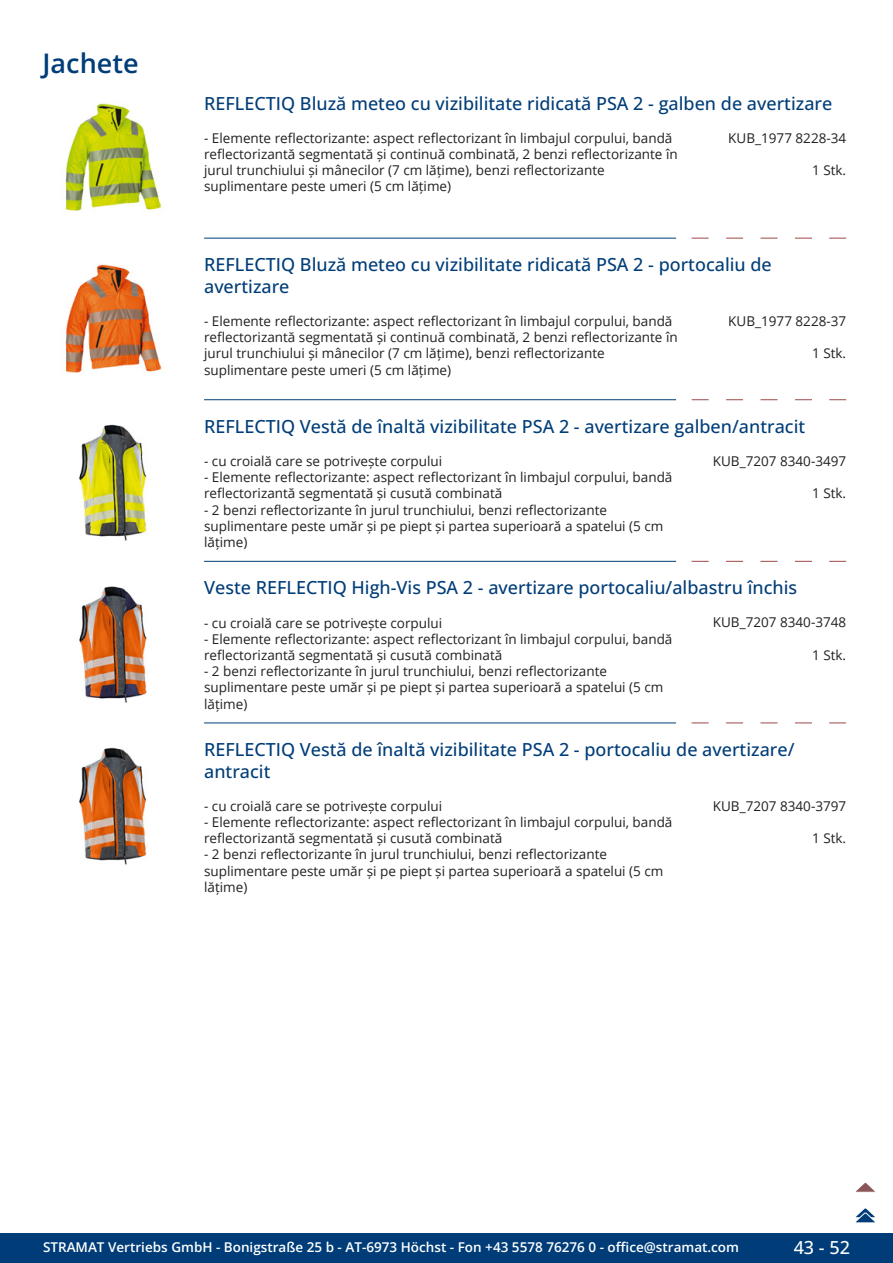
<style>
.page{position:relative;width:893px;height:1263px;background:#fff}
.page>*{position:absolute;margin:0;border:0;box-sizing:border-box;transform-origin:0 0}
.GruppeName{font:600 27px "Open Sans";color:#003d78}
.ArtikelName{font:500 18px/21.6px "Open Sans";color:#003d78}
.t1{font:500 18px "Open Sans";color:#fff}
.Beschreibung{font:13.5px/16.2px "Open Sans";color:#231f20}
.ArtikelNummer{font:13.5px "Open Sans";color:#231f20}
.t2{font:600 13.5px "Open Sans";color:#fff}
</style>
<div class="page">
<div style="left:0;top:1233px;width:893px;height:30px;background:#003d78"></div>
<img style="left:65px;top:103px;width:97px;height:108px">
<img style="left:65px;top:264px;width:97px;height:109px">
<svg style="left:692px;top:238px;width:17px;height:1px"></svg>
<svg style="left:726px;top:238px;width:17px;height:1px"></svg>
<svg style="left:760px;top:238px;width:17px;height:1px"></svg>
<svg style="left:795px;top:238px;width:17px;height:1px"></svg>
<svg style="left:829px;top:238px;width:17px;height:1px"></svg>
<hr style="left:204px;top:238px;width:472px;height:1px;background:#003d78">
<img style="left:79px;top:424px;width:68px;height:117px">
<svg style="left:692px;top:399px;width:17px;height:1px"></svg>
<svg style="left:726px;top:399px;width:17px;height:1px"></svg>
<svg style="left:760px;top:399px;width:17px;height:1px"></svg>
<svg style="left:795px;top:399px;width:17px;height:1px"></svg>
<svg style="left:829px;top:399px;width:17px;height:1px"></svg>
<hr style="left:204px;top:399px;width:472px;height:1px;background:#003d78">
<img style="left:79px;top:586px;width:68px;height:117px">
<svg style="left:692px;top:561px;width:17px;height:1px"></svg>
<svg style="left:726px;top:561px;width:17px;height:1px"></svg>
<svg style="left:760px;top:561px;width:17px;height:1px"></svg>
<svg style="left:795px;top:561px;width:17px;height:1px"></svg>
<svg style="left:829px;top:561px;width:17px;height:1px"></svg>
<hr style="left:204px;top:561px;width:472px;height:1px;background:#003d78">
<img style="left:79px;top:747px;width:68px;height:118px">
<svg style="left:692px;top:723px;width:17px;height:1px"></svg>
<svg style="left:726px;top:723px;width:17px;height:1px"></svg>
<svg style="left:760px;top:723px;width:17px;height:1px"></svg>
<svg style="left:795px;top:723px;width:17px;height:1px"></svg>
<svg style="left:829px;top:723px;width:17px;height:1px"></svg>
<hr style="left:204px;top:723px;width:472px;height:1px;background:#003d78">
<svg style="left:856px;top:1183px;width:19px;height:9px"></svg>
<svg style="left:855px;top:1208px;width:21px;height:15px"></svg>
<p class="GruppeName" style="left:43px;top:44px;width:98px">Jachete</p>
<p class="ArtikelName" style="left:204px;top:92px;width:630px">REFLECTIQ Bluză meteo cu vizibilitate ridicată PSA 2 - galben de avertizare</p>
<p class="Beschreibung" style="left:204px;top:129px;width:475px">- Elemente reflectorizante: aspect reflectorizant în limbajul corpului, bandă reflectorizantă segmentată și continuă combinată, 2 benzi reflectorizante în jurul trunchiului și mânecilor (7 cm lățime), benzi reflectorizante suplimentare peste umeri (5 cm lățime)</p>
<p class="ArtikelNummer" style="left:728px;top:128px;width:119px">KUB_1977 8228-34</p>
<p class="ArtikelNummer" style="left:812px;top:161px;width:36px">1 Stk.</p>
<p class="ArtikelName" style="left:204px;top:253px;width:569px">REFLECTIQ Bluză meteo cu vizibilitate ridicată PSA 2 - portocaliu de avertizare</p>
<p class="Beschreibung" style="left:204px;top:313px;width:475px">- Elemente reflectorizante: aspect reflectorizant în limbajul corpului, bandă reflectorizantă segmentată și continuă combinată, 2 benzi reflectorizante în jurul trunchiului și mânecilor (7 cm lățime), benzi reflectorizante suplimentare peste umeri (5 cm lățime)</p>
<p class="ArtikelNummer" style="left:728px;top:312px;width:119px">KUB_1977 8228-37</p>
<p class="ArtikelNummer" style="left:812px;top:344px;width:36px">1 Stk.</p>
<p class="ArtikelName" style="left:204px;top:415px;width:603px">REFLECTIQ Vestă de înaltă vizibilitate PSA 2 - avertizare galben/antracit</p>
<p class="Beschreibung" style="left:204px;top:453px;width:240px">- cu croială care se potrivește corpului</p>
<p class="Beschreibung" style="left:204px;top:469px;width:470px">- Elemente reflectorizante: aspect reflectorizant în limbajul corpului, bandă reflectorizantă segmentată și cusută combinată</p>
<p class="Beschreibung" style="left:204px;top:501px;width:461px">- 2 benzi reflectorizante în jurul trunchiului, benzi reflectorizante suplimentare peste umăr și pe piept și partea superioară a spatelui (5 cm lățime)</p>
<p class="ArtikelNummer" style="left:713px;top:452px;width:135px">KUB_7207 8340-3497</p>
<p class="ArtikelNummer" style="left:812px;top:484px;width:36px">1 Stk.</p>
<p class="ArtikelName" style="left:204px;top:576px;width:595px">Veste REFLECTIQ High-Vis PSA 2 - avertizare portocaliu/albastru închis</p>
<p class="Beschreibung" style="left:204px;top:614px;width:240px">- cu croială care se potrivește corpului</p>
<p class="Beschreibung" style="left:204px;top:630px;width:470px">- Elemente reflectorizante: aspect reflectorizant în limbajul corpului, bandă reflectorizantă segmentată și cusută combinată</p>
<p class="Beschreibung" style="left:204px;top:663px;width:461px">- 2 benzi reflectorizante în jurul trunchiului, benzi reflectorizante suplimentare peste umăr și pe piept și partea superioară a spatelui (5 cm lățime)</p>
<p class="ArtikelNummer" style="left:713px;top:613px;width:135px">KUB_7207 8340-3748</p>
<p class="ArtikelNummer" style="left:812px;top:646px;width:36px">1 Stk.</p>
<p class="ArtikelName" style="left:204px;top:738px;width:592px">REFLECTIQ Vestă de înaltă vizibilitate PSA 2 - portocaliu de avertizare/ antracit</p>
<p class="Beschreibung" style="left:204px;top:797px;width:240px">- cu croială care se potrivește corpului</p>
<p class="Beschreibung" style="left:204px;top:813px;width:470px">- Elemente reflectorizante: aspect reflectorizant în limbajul corpului, bandă reflectorizantă segmentată și cusută combinată</p>
<p class="Beschreibung" style="left:204px;top:846px;width:461px">- 2 benzi reflectorizante în jurul trunchiului, benzi reflectorizante suplimentare peste umăr și pe piept și partea superioară a spatelui (5 cm lățime)</p>
<p class="ArtikelNummer" style="left:713px;top:796px;width:135px">KUB_7207 8340-3797</p>
<p class="ArtikelNummer" style="left:812px;top:829px;width:36px">1 Stk.</p>
<p class="t2" style="left:43px;top:1238px;width:698px">STRAMAT Vertriebs GmbH - Bonigstraße 25 b - AT-6973 Höchst - Fon +43 5578 76276 0 - office@stramat.com</p>
<h2 class="t1" style="left:794px;top:1234px;width:58px">43 - 52</h2>
</div>
